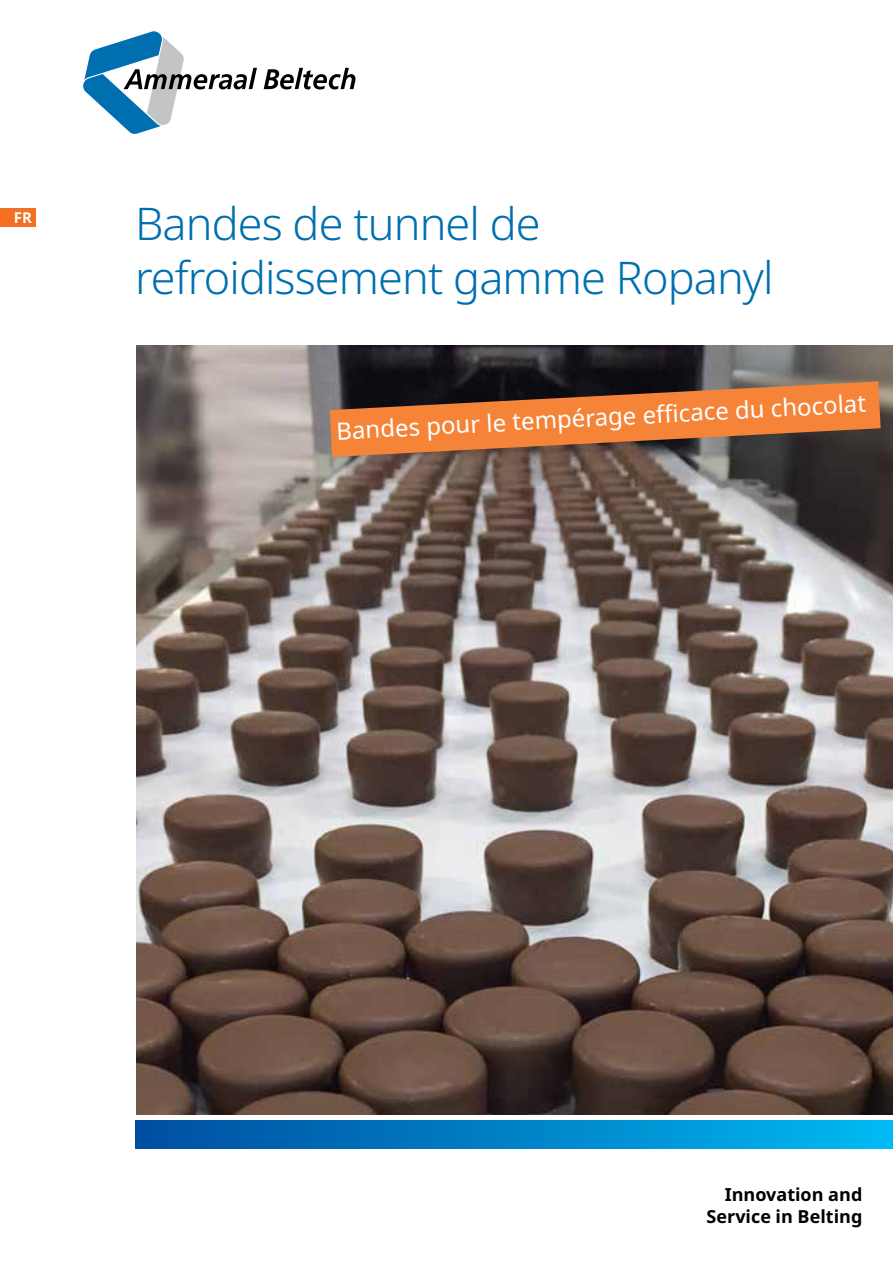
<style>
.page{position:relative;width:893px;height:1263px;background:#fff}
.page>*{position:absolute;margin:0;border:0;box-sizing:border-box;transform-origin:0 0}
.t1{font:300 45px/54px "Noto Sans";letter-spacing:-.02em;color:#006faf}
.t2{font:24px "Noto Sans";color:#fff}
.t3{font:700 18px/21.6px "Noto Sans";color:#000;text-align:right}
.t4{font:700 15px "Noto Sans";color:#fff}
</style>
<div class="page">
<img style="left:137px;top:346px;width:756px;height:768px">
<div style="left:136px;top:1121px;width:757px;height:27px;background:linear-gradient(to right,#004d9f,#00b9f1)"></div>
<div style="left:0;top:208px;width:35px;height:18px;background:#f36f21"></div>
<svg style="left:82px;top:30px;width:175px;height:105px"></svg>
<svg style="left:264px;top:68px;width:91px;height:21px"></svg>
<svg style="left:330px;top:381px;width:551px;height:76px"></svg>
<p class="t4" style="left:14px;top:207px;width:20px">FR</p>
<p class="t1" style="left:135px;top:196px;width:640px">Bandes de tunnel de refroidissement gamme Ropanyl</p>
<p class="t2" style="left:336px;top:414px;width:532px;rotate:-3deg">Bandes pour le tempérage efficace du chocolat</p>
<p class="t3" style="left:707px;top:1183px;width:157px">Innovation and<br>Service in Belting</p>
</div>
